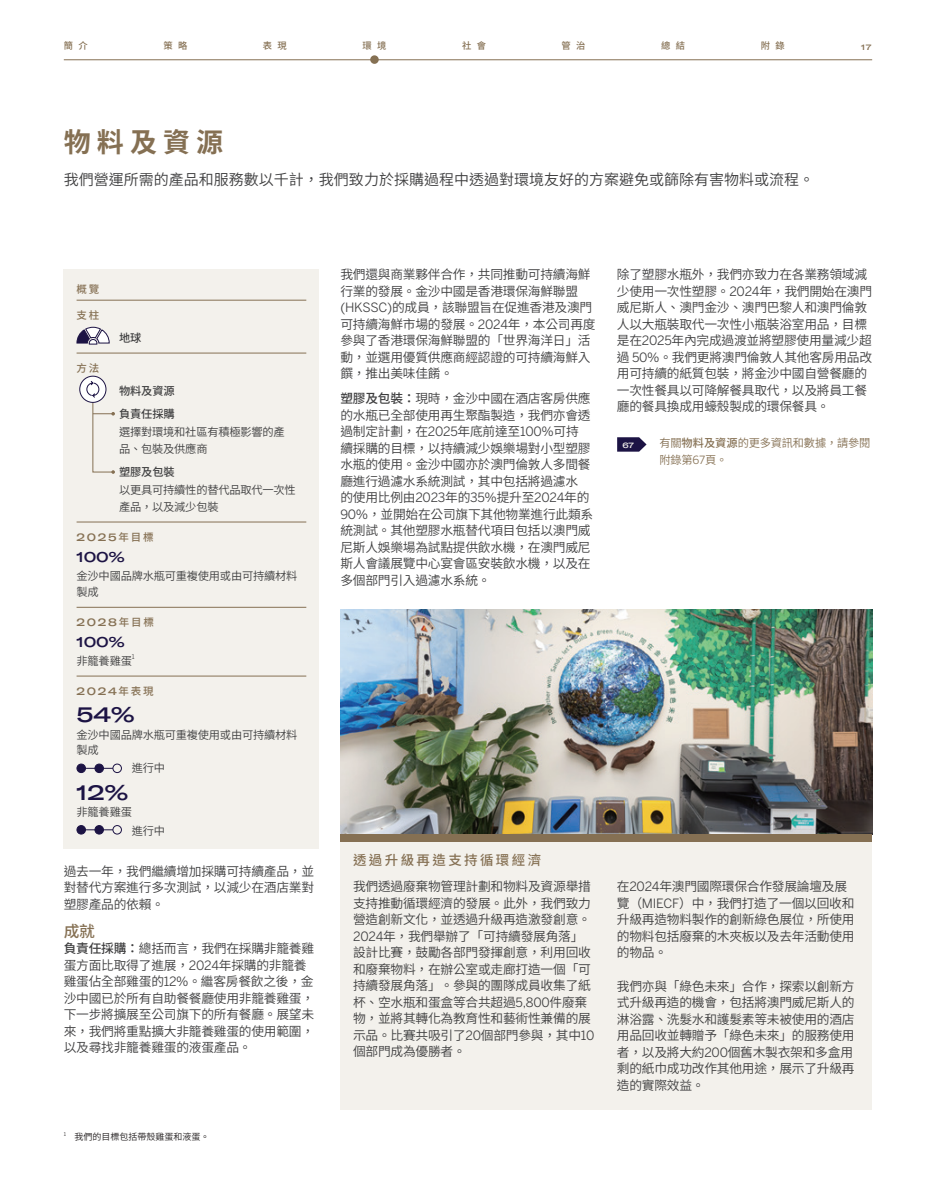
<style>
.page{position:relative;width:936px;height:1191px;background:#fff}
.page>*{position:absolute;margin:0;border:0;box-sizing:border-box;transform-origin:0 0}
.Heading-2{font:700 27px "Source Han Sans TC";letter-spacing:.225em;color:#857053}
.Performance-Stat{font:500 expanded 21px "GT America";color:#1c1344}
.body-Text-Subhead-9pt-medium{font:500 15.75px "Source Han Sans TC";color:#857053}
.Intro-Text{font:15px "Source Han Sans TC";color:#3e3e3f}
.Target-Stat{font:500 expanded 14.25px "GT America";letter-spacing:-.005em;color:#1c1344}
.Feature-Title{font:500 13.5px "Source Han Sans TC";letter-spacing:.175em;color:#857053}
.Body-Text{font:12.75px/16.5px "Source Han Sans TC";letter-spacing:-.02em;color:#3e3e3f}
.Feature-Body-Text{font:12.75px/16.5px "Source Han Sans TC";letter-spacing:-.02em;color:#3e3e3f}
.At-a-glance-Body-Text{font:11.25px/16.5px "Source Han Sans TC";letter-spacing:-.02em;color:#3e3e3f}
.Target-Stat-Body-Text{font:11.25px/16.5px "Source Han Sans TC";letter-spacing:-.02em;color:#3e3e3f}
.More-information-a382807b{font:11.25px/16.5px "Source Han Sans TC";letter-spacing:-.02em;color:#857053}
.Performance-Stat-Body-Text{font:11.25px/15.8px "Source Han Sans TC";letter-spacing:-.02em;color:#3e3e3f}
.At-a-glance-Subhead-7-5pt-medium-black{font:500 11.25px "Source Han Sans TC";letter-spacing:-.015em;color:#3e3e3f}
.Performance-Stat-progress-text{font:11.25px "Source Han Sans TC";letter-spacing:-.02em;color:#3e3e3f}
.At-a-glance-Subhead-7-5pt-medium-black-d{font:500 11.25px "Source Han Sans TC";letter-spacing:-.015em;color:#3e3e3f}
.Heading-5-with-rule-above{font:500 expanded 10.5px "GT America";letter-spacing:.155em;color:#857053}
.Heading-5-with-rule-above-c07c03cc{font:500 expanded 10.5px "GT America";color:#857053}
.Heading-5-with-rule-above-2{font:500 10.5px "Source Han Sans TC";color:#857053}
.Heading-4-c03d71b3{font:500 10.5px "Source Han Sans TC";color:#857053}
.t1{font:500 9.3px "Source Han Sans TC";letter-spacing:.575em;color:#857053}
.Bodytext-584f567c{font:9px "Source Han Sans TC";color:#231f20}
.t2{font:500 expanded 7.8px "GT America";color:#857053}
.Divider_heading{font:500 expanded 7.5px "GT America";color:#f3f1ec}
.Target-Stat-Body-Text-2{font:6.6px "Benton Sans";color:#3e3e3f}
.Bodytext-584f567c-2{font:5.25px "Benton Sans";color:#231f20}
.s1{font-family:"Source Han Sans TC";font-stretch:normal}
.s2{font-weight:500}
.s3{font-family:"Benton Sans"}
</style>
<div class="page">
<div style="left:370px;top:55px;width:9px;height:9px;background:#857053;border-radius:50%"></div>
<hr style="left:64px;top:59px;width:808px;height:1px;background:#857053">
<div style="left:64px;top:270px;width:255px;height:579px;background:#f3f1ec"></div>
<hr style="left:77px;top:300px;width:229px;height:1px;background:#857053">
<hr style="left:77px;top:353px;width:229px;height:1px;background:#857053">
<hr style="left:77px;top:522px;width:229px;height:1px;background:#857053">
<hr style="left:77px;top:607px;width:229px;height:1px;background:#857053">
<hr style="left:77px;top:676px;width:229px;height:1px;background:#857053">
<svg style="left:76px;top:326px;width:34px;height:19px"></svg>
<svg style="left:79px;top:375px;width:36px;height:99px"></svg>
<hr style="left:81px;top:768px;width:32px;height:1px;background:#1c1344">
<div style="left:77px;top:764px;width:8px;height:8px;background:#1c1344;border-radius:50%"></div>
<div style="left:77px;top:763px;width:9px;height:10px;border:1px solid #1c1344;border-radius:50%"></div>
<div style="left:95px;top:764px;width:8px;height:8px;background:#1c1344;border-radius:50%"></div>
<div style="left:95px;top:763px;width:9px;height:10px;border:1px solid #1c1344;border-radius:50%"></div>
<div style="left:112px;top:763px;width:10px;height:10px;border:1px solid #1c1344;border-radius:50%"></div>
<hr style="left:81px;top:829px;width:32px;height:1px;background:#1c1344">
<div style="left:77px;top:825px;width:8px;height:9px;background:#1c1344;border-radius:50%"></div>
<div style="left:77px;top:825px;width:9px;height:9px;border:1px solid #1c1344;border-radius:50%"></div>
<div style="left:95px;top:825px;width:8px;height:9px;background:#1c1344;border-radius:50%"></div>
<div style="left:95px;top:825px;width:9px;height:9px;border:1px solid #1c1344;border-radius:50%"></div>
<div style="left:112px;top:825px;width:10px;height:9px;border:1px solid #1c1344;border-radius:50%"></div>
<div style="left:340px;top:841px;width:532px;height:268px;background:#f3f1ec"></div>
<img style="left:340px;top:610px;width:532px;height:224px">
<div style="left:340px;top:834px;width:532px;height:7px;background:#857053"></div>
<svg style="left:617px;top:437px;width:29px;height:14px"></svg>
<p class="t1" style="left:64px;top:41px;width:25px">簡介</p>
<p class="t1" style="left:163px;top:41px;width:25px">策略</p>
<p class="t1" style="left:263px;top:41px;width:25px">表現</p>
<p class="t1" style="left:362px;top:41px;width:25px">環境</p>
<p class="t1" style="left:462px;top:41px;width:25px">社會</p>
<p class="t1" style="left:561px;top:41px;width:25px">管治</p>
<p class="t1" style="left:661px;top:41px;width:25px">總結</p>
<p class="t1" style="left:760px;top:41px;width:25px">附錄</p>
<p class="t2" style="left:861px;top:42px;width:12px">17</p>
<p class="Heading-2" style="left:64px;top:127px;width:161px">物料及資源</p>
<p class="Intro-Text" style="left:64px;top:171px;width:752px">我們營運所需的產品和服務數以千計，我們致力於採購過程中透過對環境友好的方案避免或篩除有害物料或流程。</p>
<p class="Heading-4-c03d71b3" style="left:77px;top:283px;width:24px">概覽</p>
<p class="Heading-5-with-rule-above-2" style="left:77px;top:309px;width:24px">支柱</p>
<p class="Heading-5-with-rule-above-2" style="left:77px;top:362px;width:24px">方法</p>
<p class="At-a-glance-Subhead-7-5pt-medium-black" style="left:119px;top:332px;width:24px">地球</p>
<p class="At-a-glance-Subhead-7-5pt-medium-black" style="left:119px;top:385px;width:57px">物料及資源</p>
<p class="At-a-glance-Subhead-7-5pt-medium-black-d" style="left:119px;top:408px;width:57px">負責任採購</p>
<p class="At-a-glance-Body-Text" style="left:119px;top:424px;width:167px">選擇對環境和社區有積極影響的產品、包裝及供應商</p>
<p class="At-a-glance-Subhead-7-5pt-medium-black" style="left:119px;top:466px;width:57px">塑膠及包裝</p>
<p class="At-a-glance-Body-Text" style="left:119px;top:482px;width:178px">以更具可持續性的替代品取代一次性產品，以及減少包裝</p>
<p class="Heading-5-with-rule-above" style="left:77px;top:530px;width:79px">2025<span class="s1">年目標</span></p>
<p class="Target-Stat" style="left:77px;top:548px;width:49px">100%</p>
<p class="Target-Stat-Body-Text" style="left:77px;top:567px;width:222px">金沙中國品牌水瓶可重複使用或由可持續材料製成</p>
<p class="Heading-5-with-rule-above-c07c03cc" style="left:77px;top:616px;width:79px">2028<span class="s1">年目標</span></p>
<p class="Target-Stat" style="left:77px;top:633px;width:49px">100%</p>
<p class="Target-Stat-Body-Text" style="left:77px;top:652px;width:57px">非籠養雞蛋</p>
<p class="Target-Stat-Body-Text-2" style="left:132px;top:653px;width:4px">1</p>
<p class="Heading-5-with-rule-above" style="left:77px;top:684px;width:79px">2024<span class="s1">年表現</span></p>
<p class="Performance-Stat" style="left:77px;top:702px;width:59px">54%</p>
<p class="Performance-Stat-Body-Text" style="left:77px;top:727px;width:222px">金沙中國品牌水瓶可重複使用或由可持續材料製成</p>
<p class="Performance-Stat-progress-text" style="left:132px;top:762px;width:35px">進行中</p>
<p class="Performance-Stat" style="left:77px;top:779px;width:53px">12%</p>
<p class="Target-Stat-Body-Text" style="left:77px;top:804px;width:57px">非籠養雞蛋</p>
<p class="Performance-Stat-progress-text" style="left:132px;top:824px;width:35px">進行中</p>
<p class="Body-Text" style="left:64px;top:863px;width:252px;text-align:justify">過去一年，我們繼續增加採購可持續產品，並對替代方案進行多次測試，以減少在酒店業對塑膠產品的依賴。</p>
<p class="body-Text-Subhead-9pt-medium" style="left:64px;top:922px;width:33px">成就</p>
<p class="Body-Text" style="left:64px;top:940px;width:252px"><span class="s2">負責任採購：</span>總括而言，我們在採購非籠養雞蛋方面比取得了進展，<span class="s3">2024</span>年採購的非籠養雞蛋佔全部雞蛋的<span class="s3">12%</span>。繼客房餐飲之後，金沙中國已於所有自助餐餐廳使用非籠養雞蛋，下一步將擴展至公司旗下的所有餐廳。展望未來，我們將重點擴大非籠養雞蛋的使用範圍，以及尋找非籠養雞蛋的液蛋產品。</p>
<p class="Bodytext-584f567c-2" style="left:64px;top:1130px;width:4px">1</p>
<p class="Bodytext-584f567c" style="left:74px;top:1132px;width:136px">我們的目標包括帶殼雞蛋和液蛋。</p>
<p class="Body-Text" style="left:340px;top:266px;width:257px">我們還與商業夥伴合作，共同推動可持續海鮮行業的發展。金沙中國是香港環保海鮮聯盟<span class="s3">(HKSSC)</span>的成員，該聯盟旨在促進香港及澳門可持續海鮮市場的發展。<span class="s3">2024</span>年，本公司再度參與了香港環保海鮮聯盟的「世界海洋日」活動，並選用優質供應商經認證的可持續海鮮入饌，推出美味佳餚。</p>
<p class="Body-Text" style="left:340px;top:390px;width:254px"><span class="s2">塑膠及包裝：</span>現時，金沙中國在酒店客房供應的水瓶已全部使用再生聚酯製造，我們亦會透過制定計劃，在<span class="s3">2025</span>年底前達至<span class="s3">100%</span>可持續採購的目標，以持續減少娛樂場對小型塑膠水瓶的使用。金沙中國亦於澳門倫敦人多間餐廳進行過濾水系統測試，其中包括將過濾水的使用比例由<span class="s3">2023</span>年的<span class="s3">35%</span>提升至<span class="s3">2024</span>年的<br><span class="s3">90%</span>，並開始在公司旗下其他物業進行此類系統測試。其他塑膠水瓶替代項目包括以澳門威尼斯人娛樂場為試點提供飲水機，在澳門威尼斯人會議展覽中心宴會區安裝飲水機，以及在多個部門引入過濾水系統。</p>
<p class="Body-Text" style="left:617px;top:266px;width:257px">除了塑膠水瓶外，我們亦致力在各業務領域減少使用一次性塑膠。<span class="s3">2024</span>年，我們開始在澳門威尼斯人、澳門金沙、澳門巴黎人和澳門倫敦人以大瓶裝取代一次性小瓶裝浴室用品，目標是在<span class="s3">2025</span>年內完成過渡並將塑膠使用量減少超過 <span class="s3">50%</span>。我們更將澳門倫敦人其他客房用品改用可持續的紙質包裝，將金沙中國自營餐廳的一次性餐具以可降解餐具取代，以及將員工餐廳的餐具換成用蠔殼製成的環保餐具。</p>
<p class="Divider_heading" style="left:622px;top:440px;width:13px">67</p>
<p class="More-information-a382807b" style="left:659px;top:435px;width:212px">有關<span class="s2">物料及資源</span>的更多資訊和數據，請參閱附錄第<span class="s3">67</span>頁。</p>
<p class="Feature-Title" style="left:353px;top:852px;width:189px">透過升級再造支持循環經濟</p>
<p class="Feature-Body-Text" style="left:353px;top:878px;width:243px">我們透過廢棄物管理計劃和物料及資源舉措支持推動循環經濟的發展。此外，我們致力營造創新文化，並透過升級再造激發創意。<br><span class="s3">2024</span>年，我們舉辦了「可持續發展角落」設計比賽，鼓勵各部門發揮創意，利用回收和廢棄物料，在辦公室或走廊打造一個「可持續發展角落」。參與的團隊成員收集了紙杯、空水瓶和蛋盒等合共超過<span class="s3">5,800</span>件廢棄物，並將其轉化為教育性和藝術性兼備的展示品。比賽共吸引了<span class="s3">20</span>個部門參與，其中<span class="s3">10</span>個部門成為優勝者。</p>
<p class="Feature-Body-Text" style="left:617px;top:878px;width:239px">在<span class="s3">2024</span>年澳門國際環保合作發展論壇及展覽（<span class="s3">MIECF</span>）中，我們打造了一個以回收和升級再造物料製作的創新綠色展位，所使用的物料包括廢棄的木夾板以及去年活動使用的物品。</p>
<p class="Feature-Body-Text" style="left:617px;top:978px;width:239px">我們亦與「綠色未來」合作，探索以創新方式升級再造的機會，包括將澳門威尼斯人的淋浴露、洗髮水和護髮素等未被使用的酒店用品回收並轉贈予「綠色未來」的服務使用者，以及將大約<span class="s3">200</span>個舊木製衣架和多盒用剩的紙巾成功改作其他用途，展示了升級再造的實際效益。</p>
</div>
